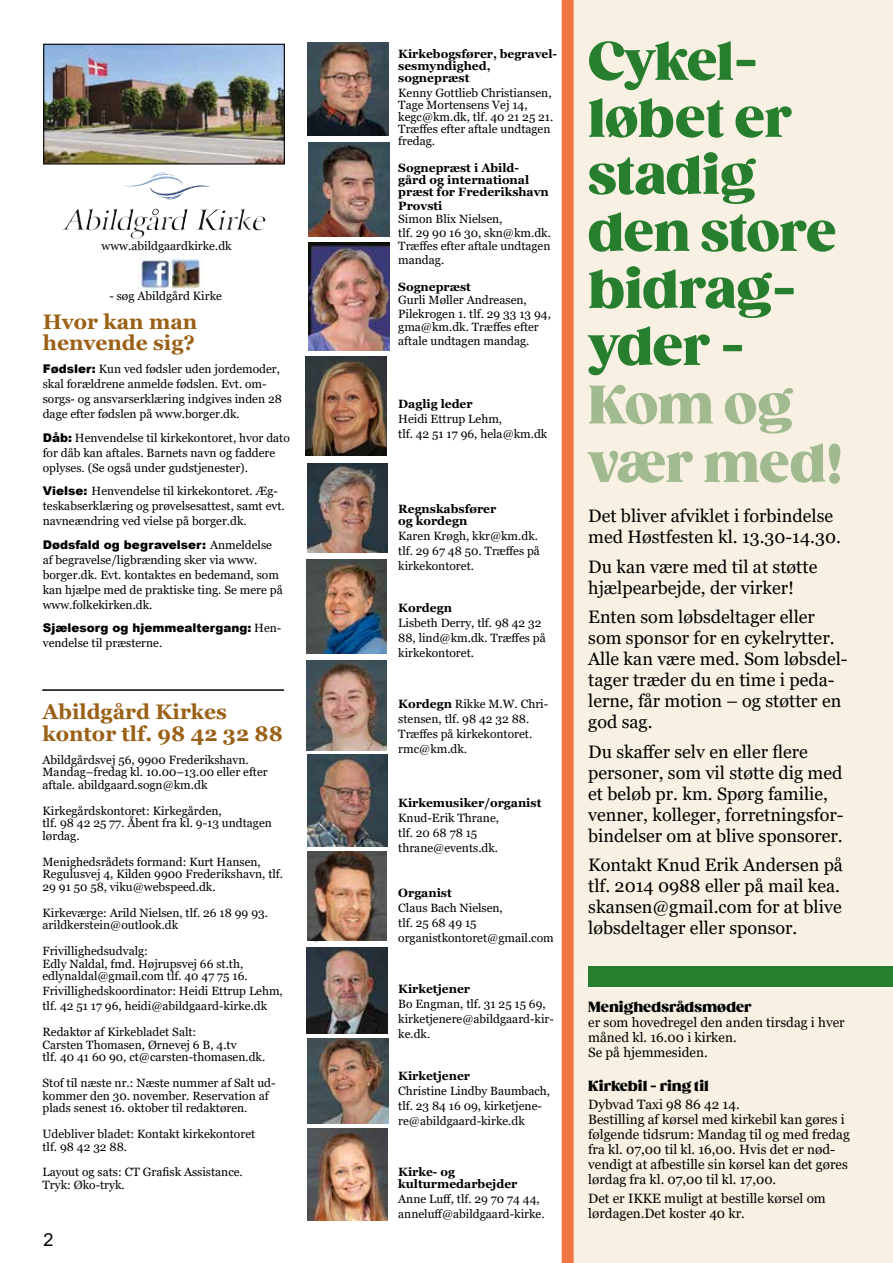
<style>
.page{position:relative;width:893px;height:1263px;background:#fff}
.page>*{position:absolute;margin:0;border:0;box-sizing:border-box;transform-origin:0 0}
.t1{font:800 52.5px/57px "Gazpacho";color:#277e2e}
.t2{font:800 52.5px/58.5px "Gazpacho";color:#a2ba8f}
.t3{font:700 21px/21px "Georgia";color:#9a6016}
.t4{font:18px/21px "Georgia";color:#000}
.t5{font:18px "Arial";color:#000}
.t6{font:800 14.25px "Gazpacho";color:#000}
.t7{font:13.5px/15px "Georgia";color:#000}
.t8{font:12px/15px "Georgia";color:#000}
.t9{font:700 12px/12px "Georgia";color:#000}
.t10{font:900 12px "Arial";color:#000}
.s1{font-family:"Arial";font-weight:900}
.s2{font-family:"Georgia";font-weight:400}
.s3{font-weight:700}
</style>
<div class="page">
<div style="left:574px;top:0;width:319px;height:1263px;background:#f8f1e3"></div>
<img style="left:45px;top:46px;width:238px;height:117px">
<div style="left:43px;top:44px;width:242px;height:121px;border:1px solid #000"></div>
<hr style="left:42px;top:689px;width:242px;height:2px;background:#000">
<img style="left:138px;top:257px;width:67px;height:34px">
<div style="left:562px;top:0;width:12px;height:1263px;background:#ef7743"></div>
<img style="left:150px;top:172px;width:13px;height:7px">
<img style="left:307px;top:947px;width:80px;height:86px">
<img style="left:307px;top:1038px;width:81px;height:85px">
<img style="left:308px;top:43px;width:80px;height:93px">
<img style="left:307px;top:754px;width:81px;height:92px">
<img style="left:306px;top:660px;width:81px;height:90px">
<img style="left:309px;top:143px;width:80px;height:93px">
<img style="left:307px;top:463px;width:81px;height:90px">
<img style="left:306px;top:559px;width:81px;height:95px">
<img style="left:306px;top:357px;width:80px;height:99px">
<img style="left:307px;top:1128px;width:81px;height:92px">
<div style="left:578px;top:957px;width:315px;height:40px;background:#f8f2e6"></div>
<div style="left:588px;top:966px;width:305px;height:21px;background:#277e2e"></div>
<img style="left:307px;top:851px;width:80px;height:90px">
<img style="left:308px;top:242px;width:81px;height:108px">
<p class="t8" style="left:102px;top:238px;width:132px">www.abildgaardkirke.dk</p>
<p class="t8" style="left:109px;top:289px;width:114px">- søg Abildgård Kirke</p>
<h2 class="t3" style="left:43px;top:311px;width:156px">Hvor kan man henvende sig?</h2>
<p class="t8" style="left:43px;top:362px;width:241px"><span class="s1">Fødsler:</span> Kun ved fødsler uden jordemoder, skal forældrene anmelde fødslen. Evt. om&shy;sorgs- og ansvarserklæring indgives inden 28 dage efter fødslen på www.borger.dk.</p>
<p class="t8" style="left:43px;top:430px;width:249px"><span class="s1">Dåb:</span> Henvendelse til kirkekontoret, hvor dato for dåb kan aftales. Barnets navn og faddere oplyses. (Se også under gudstjenester).</p>
<p class="t8" style="left:43px;top:484px;width:244px"><span class="s1">Vielse:</span> Henvendelse til kirkekontoret. Æg&shy;teskabserklæring og prøvelsesattest, samt evt. navneændring ved vielse på borger.dk.</p>
<p class="t10" style="left:43px;top:536px;width:231px">Dødsfald og begravelser: <span class="s2">Anmeldelse</span></p>
<p class="t8" style="left:43px;top:552px;width:241px">af begravelse/ligbrænding sker via www. borger.dk. Evt. kontaktes en bedemand, som kan hjælpe med de praktiske ting. Se mere på www.folkekirken.dk.</p>
<p class="t10" style="left:43px;top:619px;width:240px">Sjælesorg og hjemmealtergang: <span class="s2">Hen-</span></p>
<p class="t8" style="left:43px;top:636px;width:121px">vendelse til præsterne.</p>
<h2 class="t3" style="left:43px;top:700px;width:242px;line-height:22.5px">Abildgård Kirkes kontor tlf. 98 42 32 88</h2>
<p class="t8" style="left:43px;top:753px;width:227px;line-height:12.8px">Abildgårdsvej 56, 9900 Frederikshavn.<br>Mandag–fredag kl. 10.00–13.00 eller efter aftale. abildgaard.sogn@km.dk</p>
<p class="t8" style="left:43px;top:804px;width:231px;line-height:12.8px">Kirkegårdskontoret: Kirkegården,<br>tlf. 98 42 25 77. Åbent fra kl. 9-13 undtagen lørdag.</p>
<p class="t8" style="left:43px;top:855px;width:242px;line-height:12.8px">Menighedsrådets formand: Kurt Hansen,<br>Regulusvej 4, Kilden 9900 Frederikshavn, tlf.<br>29 91 50 58, viku@webspeed.dk.</p>
<p class="t8" style="left:43px;top:906px;width:227px;line-height:12.8px">Kirkeværge: Arild Nielsen, tlf. 26 18 99 93. arildkerstein@outlook.dk</p>
<p class="t8" style="left:43px;top:944px;width:207px;line-height:12.8px">Frivillighedsudvalg:<br>Edly Naldal, fmd. Højrupsvej 66 st.th, edlynaldal@gmail.com tlf. 40 47 75 16.</p>
<p class="t8" style="left:43px;top:984px;width:242px">Frivillighedskoordinator: Heidi Ettrup Lehm, tlf. 42 51 17 96, heidi@abildgaard-kirke.dk</p>
<p class="t8" style="left:43px;top:1025px;width:224px;line-height:12.8px">Redaktør af Kirkebladet Salt:<br>Carsten Thomasen, Ørnevej 6 B, 4.tv<br>tlf. 40 41 60 90, ct@carsten-thomasen.dk.</p>
<p class="t8" style="left:43px;top:1076px;width:234px;line-height:12.8px">Stof til næste nr.: Næste nummer af Salt ud&shy;kommer den 30. november. Reservation af plads senest 16. oktober til redaktøren.</p>
<p class="t8" style="left:43px;top:1127px;width:214px;line-height:12.8px">Udebliver bladet: Kontakt kirkekontoret tlf. 98 42 32 88.</p>
<p class="t8" style="left:43px;top:1166px;width:202px;line-height:12.8px">Layout og sats: CT Grafisk Assistance.<br>Tryk: Øko-tryk.</p>
<h3 class="t5" style="left:44px;top:1227px;width:12px">2</h3>
<p class="t9" style="left:398px;top:48px;width:160px">Kirkebogsfører, begravel&shy;sesmyndighed, sognepræst</p>
<p class="t8" style="left:398px;top:87px;width:157px;line-height:12px">Kenny Gottlieb Christiansen,<br>Tage Mortensens Vej 14, kegc@km.dk, tlf. 40 21 25 21.<br>Træffes efter aftale undtagen fredag.</p>
<p class="t9" style="left:398px;top:162px;width:152px">Sognepræst i Abild&shy;gård og international præst for Frederikshavn</p>
<p class="t9" style="left:398px;top:200px;width:46px">Provsti</p>
<p class="t8" style="left:398px;top:213px;width:154px;line-height:13.5px">Simon Blix Nielsen,<br>tlf. 29 90 16 30, skn@km.dk.<br>Træffes efter aftale undtagen mandag.</p>
<p class="t9" style="left:398px;top:281px;width:74px">Sognepræst</p>
<p class="t8" style="left:398px;top:294px;width:154px;line-height:13.5px">Gurli Møller Andreasen,<br>Pilekrogen 1. tlf. 29 33 13 94, gma@km.dk. Træffes efter aftale undtagen mandag.</p>
<p class="t9" style="left:398px;top:398px;width:76px">Daglig leder</p>
<p class="t8" style="left:398px;top:411px;width:151px">Heidi Ettrup Lehm,<br>tlf. 42 51 17 96, hela@km.dk</p>
<p class="t9" style="left:398px;top:503px;width:100px">Regnskabsfører og kordegn</p>
<p class="t8" style="left:398px;top:528px;width:143px">Karen Krøgh, kkr@km.dk. tlf. 29 67 48 50. Træffes på kirkekontoret.</p>
<p class="t9" style="left:398px;top:602px;width:55px">Kordegn</p>
<p class="t8" style="left:398px;top:615px;width:149px">Lisbeth Derry, tlf. 98 42 32<br>88, lind@km.dk. Træffes på kirkekontoret.</p>
<p class="t8" style="left:398px;top:696px;width:152px"><span class="s3">Kordegn</span> Rikke M.W. Chri&shy;stensen, tlf. 98 42 32 88.<br>Træffes på kirkekontoret. rmc@km.dk.</p>
<p class="t9" style="left:398px;top:797px;width:145px">Kirkemusiker/organist</p>
<p class="t8" style="left:398px;top:810px;width:102px">Knud-Erik Thrane, tlf. 20 68 78 15 thrane@events.dk.</p>
<p class="t9" style="left:398px;top:887px;width:55px">Organist</p>
<p class="t8" style="left:398px;top:900px;width:157px">Claus Bach Nielsen,<br>tlf. 25 68 49 15 organistkontoret@gmail.com</p>
<p class="t9" style="left:398px;top:983px;width:73px">Kirketjener</p>
<p class="t8" style="left:398px;top:996px;width:157px">Bo Engman, tlf. 31 25 15 69, kirketjenere@abildgaard-kir&shy;ke.dk.</p>
<p class="t9" style="left:398px;top:1070px;width:73px">Kirketjener</p>
<p class="t8" style="left:398px;top:1083px;width:153px">Christine Lindby Baumbach, tlf. 23 84 16 09, kirketjene&shy;re@abildgaard-kirke.dk</p>
<p class="t9" style="left:398px;top:1166px;width:121px">Kirke- og kulturmedarbejder</p>
<p class="t8" style="left:398px;top:1191px;width:148px">Anne Luff, tlf. 29 70 74 44, anneluff@abildgaard-kirke.</p>
<h1 class="t1" style="left:588px;top:34px;width:250px">Cykel&shy;løbet er stadig den store bidrag&shy;yder -</h1>
<h1 class="t2" style="left:588px;top:377px;width:256px">Kom og vær med!</h1>
<h3 class="t4" style="left:588px;top:506px;width:254px">Det bliver afviklet i forbindelse med Høstfesten kl. 13.30-14.30.</h3>
<h3 class="t4" style="left:588px;top:556px;width:231px">Du kan være med til at støtte hjælpearbejde, der virker!</h3>
<h3 class="t4" style="left:588px;top:607px;width:261px">Enten som løbsdeltager eller som sponsor for en cykelrytter.<br>Alle kan være med. Som løbsdel&shy;tager træder du en time i peda&shy;lerne, får motion – og støtter en god sag.</h3>
<h3 class="t4" style="left:588px;top:741px;width:257px">Du skaffer selv en eller flere personer, som vil støtte dig med et beløb pr. km. Spørg familie, venner, kolleger, forretningsfor&shy;bindelser om at blive sponsorer.</h3>
<h3 class="t4" style="left:588px;top:855px;width:256px">Kontakt Knud Erik Andersen på tlf. 2014 0988 eller på mail kea. skansen@gmail.com for at blive løbsdeltager eller sponsor.</h3>
<p class="t6" style="left:588px;top:998px;width:165px">Menighedsrådsmøder</p>
<p class="t7" style="left:588px;top:1015px;width:258px">er som hovedregel den anden tirsdag i hver måned kl. 16.00 i kirken.<br>Se på hjemmesiden.</p>
<p class="t6" style="left:588px;top:1077px;width:122px">Kirkebil - ring til</p>
<p class="t7" style="left:588px;top:1097px;width:263px">Dybvad Taxi 98 86 42 14.<br>Bestilling af kørsel med kirkebil kan gøres i følgende tidsrum: Mandag til og med fredag fra kl. 07,00 til kl. 16,00. Hvis det er nød&shy;vendigt at afbestille sin kørsel kan det gøres lørdag fra kl. 07,00 til kl. 17,00.</p>
<p class="t7" style="left:588px;top:1191px;width:239px">Det er IKKE muligt at bestille kørsel om lørdagen.Det koster 40 kr.</p>
</div>
